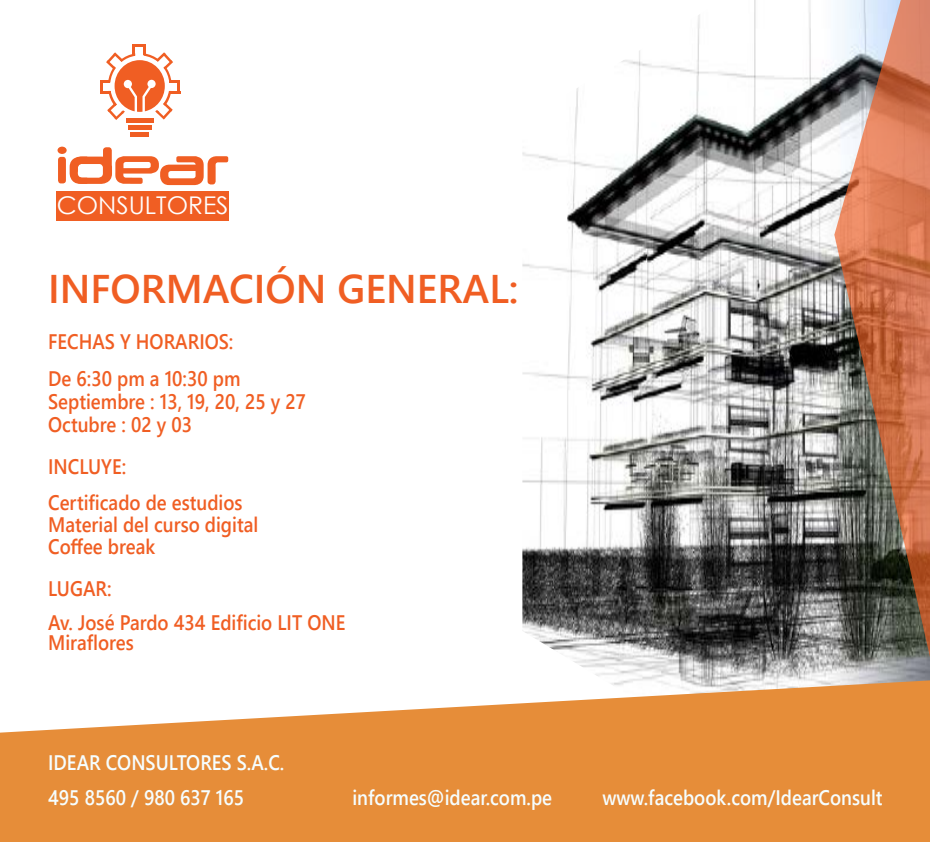
<style>
.page{position:relative;width:930px;height:842px;background:#fff}
.page>*{position:absolute;margin:0;border:0;box-sizing:border-box;transform-origin:0 0}
.t1{font:600 40px "Segoe UI";color:#f05e23}
.t2{font:24.4px "Century Gothic";color:#fff}
.t3{font:600 21px/37px "Segoe UI";color:#f05e23;scale:.89 1}
.t4{font:600 21px "Segoe UI";color:#f6feff;scale:.89 1}
</style>
<div class="page">
<img style="left:522px;top:0;width:312px;height:680px">
<svg style="left:834px;top:0;width:96px;height:680px;background:#a27967"></svg>
<svg style="left:0;top:680px;width:930px;height:162px;fill:#e68d39"></svg>
<div style="left:57px;top:191px;width:172px;height:30px;background:#f05e23"></div>
<div style="left:126px;top:118px;width:28px;height:5px;background:#f05e23"></div>
<div style="left:128px;top:125px;width:23px;height:5px;background:#f05e23"></div>
<hr style="left:130px;top:133px;width:19px;height:4px;background:#f05e23">
<svg style="left:100px;top:45px;width:80px;height:75px"></svg>
<svg style="left:58px;top:147px;width:170px;height:38px"></svg>
<p class="t2" style="left:57px;top:188px;width:173px">CONSULTORES</p>
<h1 class="t1" style="left:48px;top:257px;width:472px">INFORMACIÓN GENERAL:</h1>
<p class="t3" style="left:48px;top:323px;width:218px">FECHAS Y HORARIOS:<br>De 6:30 pm a 10:30 pm</p>
<p class="t3" style="left:48px;top:390px;width:291px;line-height:23px">Septiembre : 13, 19, 20, 25 y 27<br>Octubre : 02 y 03</p>
<p class="t3" style="left:48px;top:448px;width:220px;line-height:36px">INCLUYE:<br>Certificado de estudios</p>
<p class="t3" style="left:48px;top:513px;width:238px;line-height:22px">Material del curso digital<br>Coffee break</p>
<p class="t3" style="left:48px;top:571px;width:335px;line-height:34px">LUGAR:<br>Av. José Pardo 434 Edificio LIT ONE</p>
<p class="t3" style="left:48px;top:624px;width:98px">Miraflores</p>
<p class="t4" style="left:48px;top:746px;width:267px">IDEAR CONSULTORES S.A.C.</p>
<p class="t4" style="left:48px;top:781px;width:222px">495 8560 / 980 637 165</p>
<p class="t4" style="left:352px;top:781px;width:226px">informes@idear.com.pe</p>
<p class="t4" style="left:602px;top:781px;width:316px">www.facebook.com/IdearConsult</p>
</div>
